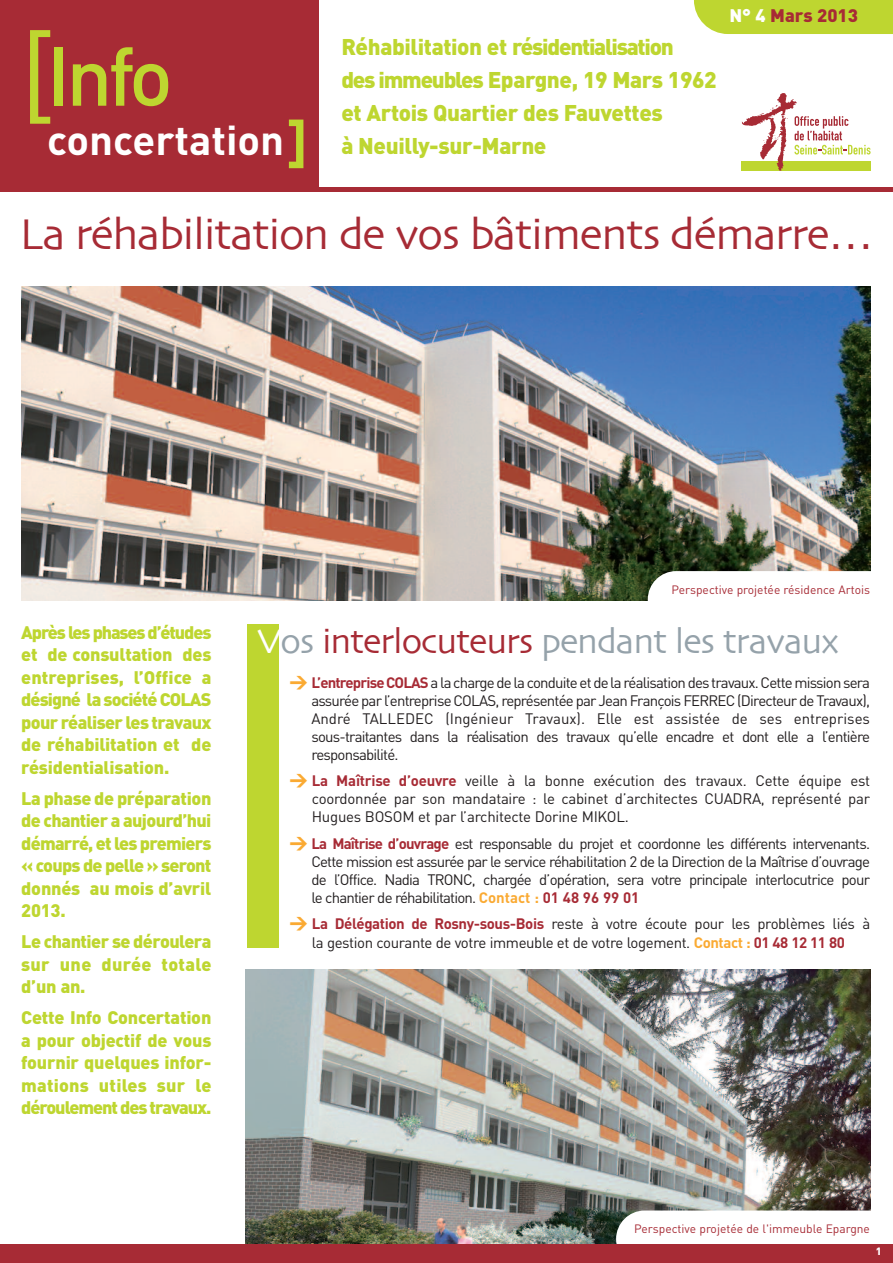
<style>
.page{position:relative;width:893px;height:1263px;background:#fff}
.page>*{position:absolute;margin:0;border:0;box-sizing:border-box;transform-origin:0 0}
.t1{font:108.9px "DIN";color:#bed630;scale:1.05 1}
.t2{font:500 81.45px "DIN";color:#bed630}
.t3{font:700 56.55px "DIN";color:#bed630}
.t4{font:45px "Skia";letter-spacing:-.03em;color:#a72b35}
.t5{font:700 41.1px "DIN";color:#fff}
.t6{font:36px "Skia";letter-spacing:-.03em;color:#95a2aa}
.t7{font:900 22.5px/33px "DIN";letter-spacing:-.02em;color:#bed630}
.t8{font:900 18px/22.5px "DIN";letter-spacing:-.01em;color:#bed630;text-align:justify}
.t9{font:900 18px "DIN";color:#a72b35}
.t10{font:15px/18px "DIN";letter-spacing:-.035em;color:#231f20;text-align:justify}
.t11{font:12px "DIN";color:#a72b35}
.t12{font:900 10.5px "DIN";color:#fff}
.s1{color:#fff}
.s2{color:#a72b35}
.s3{font-weight:900;font-size:18px;color:#faaa33}
.s4{font-weight:700;color:#a72b35}
.s5{font-weight:700;color:#faaa33}
</style>
<div class="page">
<img style="left:245px;top:969px;width:625px;height:275px">
<svg style="left:616px;top:1210px;width:255px;height:34px"></svg>
<img style="left:21px;top:286px;width:849px;height:315px">
<div style="left:694px;top:0;width:199px;height:34px;background:#bed630"></div>
<hr style="left:0;top:187px;width:893px;height:4px;background:#a72b35">
<div style="left:0;top:0;width:319px;height:191px;background:#a72b35"></div>
<svg style="left:742px;top:93px;width:129px;height:78px"></svg>
<div style="left:247px;top:624px;width:32px;height:324px;background:#bed630"></div>
<div style="left:0;top:1244px;width:893px;height:19px;background:#a72b35"></div>
<svg style="left:648px;top:571px;width:223px;height:30px"></svg>
<h1 class="t1" style="left:20px;top:14px;width:36px">[</h1>
<h2 class="t2" style="left:47px;top:30px;width:128px">Info</h2>
<h3 class="t5" style="left:47px;top:117px;width:239px">concertation</h3>
<h3 class="t3" style="left:286px;top:111px;width:23px">]</h3>
<h3 class="t7" style="left:341px;top:30px;width:377px">Réhabilitation et résidentialisation<br>des immeubles Epargne, 19 Mars 1962 et Artois Quartier des Fauvettes<br>à Neuilly-sur-Marne</h3>
<p class="t9" style="left:729px;top:6px;width:130px"><span class="s1">N° 4</span> Mars 2013</p>
<h3 class="t4" style="left:20px;top:214px;width:855px">La réhabilitation de vos bâtiments démarre…</h3>
<p class="t8" style="left:21px;top:621px;width:192px">Après les phases d’études et de consultation des entreprises, l’Office a désigné la société COLAS pour réaliser les travaux de réhabilitation et de résidentialisation.</p>
<p class="t8" style="left:21px;top:787px;width:192px">La phase de préparation de chantier a aujourd’hui démarré, et les premiers « coups de pelle » seront donnés au mois d’avril 2013.</p>
<p class="t8" style="left:21px;top:931px;width:192px">Le chantier se déroulera sur une durée totale d’un an.</p>
<p class="t8" style="left:21px;top:1007px;width:192px">Cette Info Concertation a pour objectif de vous fournir quelques infor&shy;mations utiles sur le déroulement des travaux.</p>
<p class="t11" style="left:671px;top:583px;width:200px">Perspective projetée résidence Artois</p>
<h3 class="t6" style="left:258px;top:625px;width:583px"><span class="s1">V</span>os <span class="s2">interlocuteurs</span> pendant les travaux</h3>
<p class="t10" style="left:311px;top:674px;width:560px;text-indent:-22px"><span class="s3">&gt;</span> <span class="s4">L’entrepriseCOLAS</span> a la charge de la conduite et de la réalisation des travaux. Cette mission sera assurée par l’entreprise COLAS, représentée par Jean François FERREC (Directeur de Travaux), André TALLEDEC (Ingénieur Travaux). Elle est assistée de ses entreprises sous-traitantes dans la réalisation des travaux qu’elle encadre et dont elle a l’entière responsabilité.</p>
<p class="t10" style="left:312px;top:772px;width:560px;text-indent:-22px"><span class="s3">&gt;</span> <span class="s4">La Maîtrise d’oeuvre</span> veille à la bonne exécution des travaux. Cette équipe est coordonnée par son mandataire : le cabinet d’architectes CUADRA, représenté par Hugues BOSOM et par l’architecte Dorine MIKOL.</p>
<p class="t10" style="left:311px;top:835px;width:560px;text-indent:-22px"><span class="s3">&gt;</span> <span class="s4">La Maîtrise d’ouvrage</span> est responsable du projet et coordonne les différents intervenants.<br>Cette mission est assurée par le service réhabilitation 2 de la Direction de la Maîtrise d’ouvrage de l’Office. Nadia TRONC, chargée d’opération, sera votre principale interlocutrice pour le chantier de réhabilitation. <span class="s5">Contact :</span> <span class="s4">01 48 96 99 01</span></p>
<p class="t10" style="left:290px;top:915px;width:582px;text-align:center"><span class="s3">&gt;</span> <span class="s4">La Délégation de Rosny-sous-Bois</span> reste à votre écoute pour les problèmes liés à la gestion courante de votre immeuble et de votre logement. <span class="s5">Contact :</span> <span class="s4">01 48 12 11 80</span></p>
<p class="t11" style="left:634px;top:1222px;width:237px">Perspective projetée de l'immeuble Epargne</p>
<p class="t12" style="left:876px;top:1245px;width:7px">1</p>
</div>
